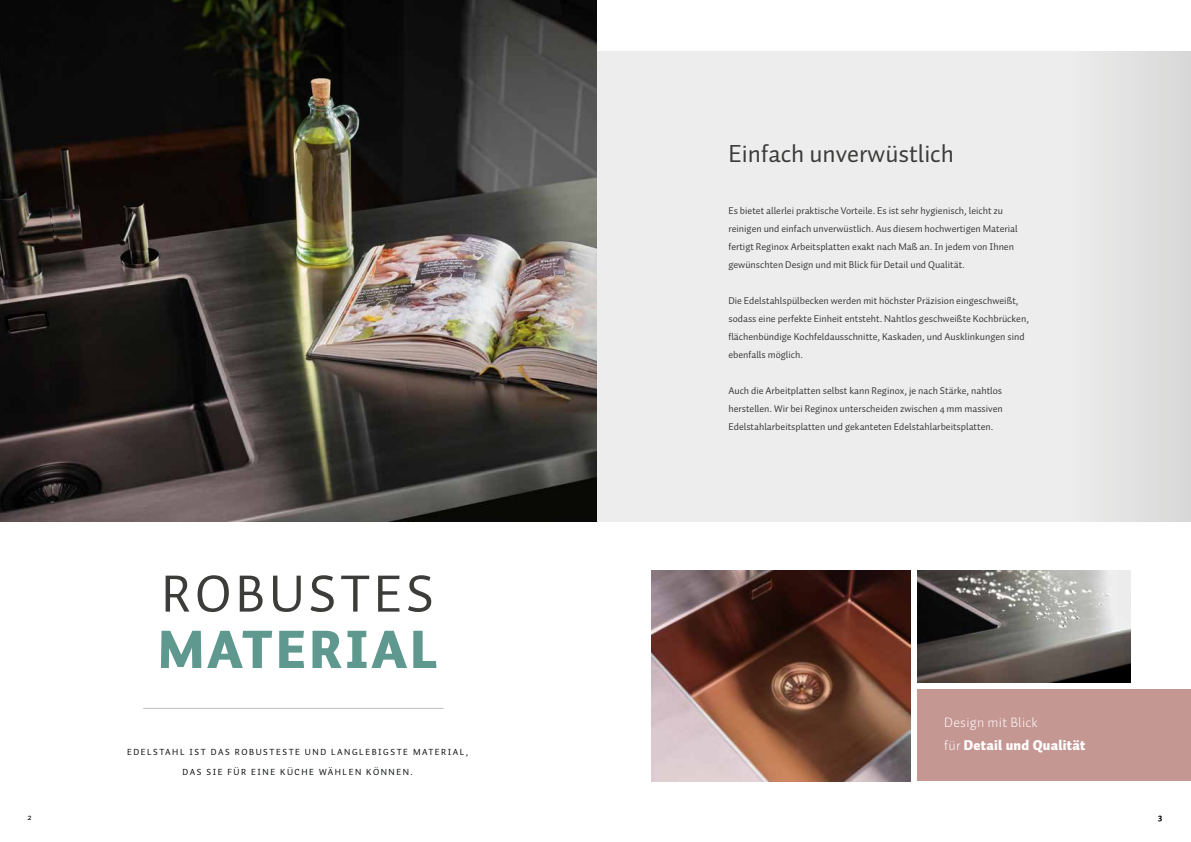
<style>
.page{position:relative;width:1191px;height:842px;background:#fff}
.page>*{position:absolute;margin:0;border:0;box-sizing:border-box;transform-origin:0 0}
.t1{font:53px "Auto Pro";letter-spacing:.075em;color:#3c3c3b}
.t2{font:900 53px "Auto Pro";letter-spacing:.075em;color:#5e988e}
.t3{font:25px "Auto Pro";color:#3c3c3b}
.t4{font:300 14px/22.7px "Auto Pro";letter-spacing:.02em;color:#fff}
.t5{font:10px/18px "Auto Pro";color:#3c3c3b}
.t6{font:9px "Auto Pro";letter-spacing:.17em;color:#080a0a}
.t7{font:9px "Auto Pro";color:#000}
.s1{font-weight:900}
</style>
<div class="page">
<div style="left:596px;top:52px;width:595px;height:470px;background:linear-gradient(to right,#f0f1f1,#e5e5e5)"></div>
<img style="left:651px;top:571px;width:259px;height:210px">
<img style="left:917px;top:571px;width:213px;height:112px">
<div style="left:917px;top:690px;width:274px;height:91px;background:#c59793"></div>
<hr style="left:143px;top:708px;width:301px;height:1px;background:#3e3c39">
<img style="left:0;top:0;width:596px;height:522px">
<h2 class="t3" style="left:728px;top:136px;width:227px">Einfach unverwüstlich</h2>
<h1 class="t1" style="left:161px;top:557px;width:274px">ROBUSTES</h1>
<h1 class="t2" style="left:158px;top:611px;width:280px">MATERIAL</h1>
<p class="t6" style="left:127px;top:746px;width:343px">EDELSTAHL IST DAS ROBUSTESTE UND LANGLEBIGSTE MATERIAL,</p>
<p class="t6" style="left:182px;top:766px;width:232px">DAS SIE FÜR EINE KÜCHE WÄHLEN KÖNNEN.</p>
<p class="t5" style="left:728px;top:201px;width:291px">Es bietet allerlei praktische Vorteile. Es ist sehr hygienisch, leicht zu reinigen und einfach unverwüstlich. Aus diesem hochwertigen Material fertigt Reginox Arbeitsplatten exakt nach Maß an. In jedem von Ihnen gewünschten Design und mit Blick für Detail und Qualität.</p>
<p class="t5" style="left:728px;top:291px;width:302px">Die Edelstahlspülbecken werden mit höchster Präzision eingeschweißt, sodass eine perfekte Einheit entsteht. Nahtlos geschweißte Kochbrücken, flächenbündige Kochfeldausschnitte, Kaskaden, und Ausklinkungen sind ebenfalls möglich.</p>
<p class="t5" style="left:728px;top:381px;width:276px;text-align:justify">Auch die Arbeitplatten selbst kann Reginox, je nach Stärke, nahtlos herstellen. Wir bei Reginox unterscheiden zwischen 4 mm massiven Edelstahlarbeitsplatten und gekanteten Edelstahlarbeitsplatten.</p>
<h3 class="t4" style="left:944px;top:711px;width:143px">Design mit Blick<br>für <span class="s1">Detail und Qualität</span></h3>
<p class="t7" style="left:27px;top:811px;width:6px">2</p>
<p class="t7" style="left:1158px;top:811px;width:6px">3</p>
</div>
